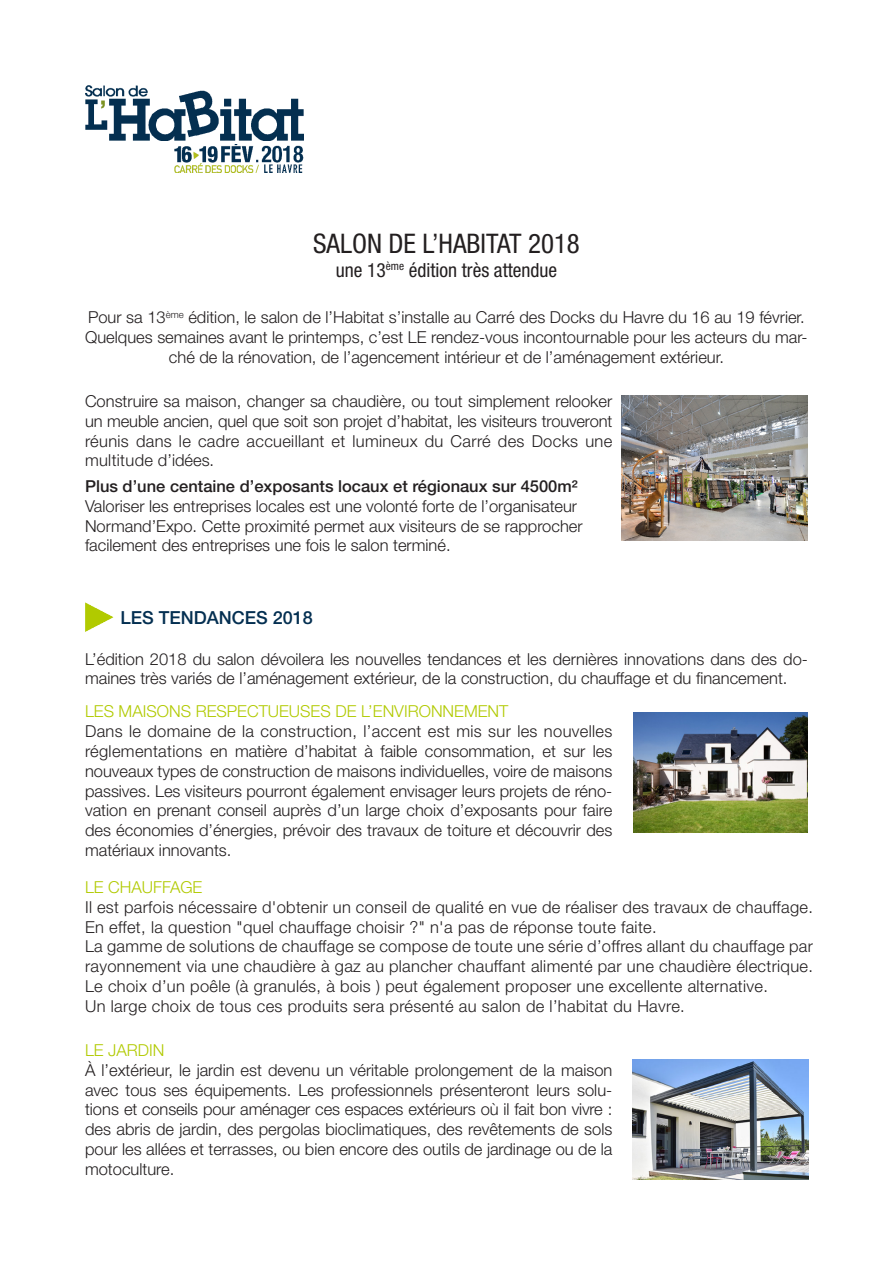
<style>
.page{position:relative;width:893px;height:1263px;background:#fff}
.page>*{position:absolute;margin:0;border:0;box-sizing:border-box;transform-origin:0 0}
.t1{font:condensed 27px "Helvetica Neue LT Std";color:#231f20}
.t2{font:condensed 19.5px "Helvetica Neue LT Std";color:#231f20}
.t3{font:500 18px "Helvetica Neue LT Std";color:#042f51}
.t4{font:300 16.5px/19.8px "Helvetica Neue LT Std";color:#231f20;text-align:justify}
.t5{font:300 16.5px/19.8px "Helvetica Neue LT Std";letter-spacing:.02em;color:#231f20}
.t6{font:300 16.5px "Helvetica Neue LT Std";color:#b1ca00}
.t7{font:500 16.5px "Helvetica Neue LT Std";color:#231f20}
</style>
<div class="page">
<img style="left:85px;top:85px;width:219px;height:56px">
<img style="left:174px;top:145px;width:130px;height:27px">
<img style="left:85px;top:602px;width:28px;height:29px">
<img style="left:621px;top:395px;width:187px;height:145px">
<img style="left:633px;top:712px;width:175px;height:120px">
<img style="left:632px;top:1059px;width:177px;height:120px">
<h1 class="t1" style="left:313px;top:228px;width:268px">SALON DE L’HABITAT 2018</h1>
<p class="t2" style="left:336px;top:258px;width:223px">une 13<sup>ème</sup> édition très attendue</p>
<p class="t4" style="left:85px;top:307px;width:724px;text-align:center">Pour sa 13<sup>ème</sup> édition, le salon de l’Habitat s’installe au Carré des Docks du Havre du 16 au 19 février.<br>Quelques semaines avant le printemps, c’est LE rendez-vous incontournable pour les acteurs du mar&shy;ché de la rénovation, de l’agencement intérieur et de l’aménagement extérieur.</p>
<p class="t4" style="left:85px;top:391px;width:529px">Construire sa maison, changer sa chaudière, ou tout simplement relooker un meuble ancien, quel que soit son projet d’habitat, les visiteurs trouveront réunis dans le cadre accueillant et lumineux du Carré des Docks une multitude d’idées.</p>
<p class="t7" style="left:85px;top:476px;width:494px">Plus d’une centaine d’exposants locaux et régionaux sur 4500m²</p>
<p class="t4" style="left:85px;top:496px;width:499px;text-align:left">Valoriser les entreprises locales est une volonté forte de l’organisateur<br>Normand’Expo. Cette proximité permet aux visiteurs de se rapprocher facilement des entreprises une fois le salon terminé.</p>
<p class="t3" style="left:120px;top:607px;width:194px">Les tendances 2018</p>
<p class="t4" style="left:85px;top:648px;width:724px">L’édition 2018 du salon dévoilera les nouvelles tendances et les dernières innovations dans des do&shy;maines très variés de l’aménagement extérieur, de la construction, du chauffage et du financement.</p>
<p class="t6" style="left:85px;top:701px;width:153px">Les maisons respec</p>
<p class="t6" style="left:259px;top:701px;width:126px">tueuses de l’env</p>
<p class="t6" style="left:404px;top:701px;width:39px">ironne</p>
<p class="t6" style="left:464px;top:701px;width:46px">ment</p>
<p class="t4" style="left:85px;top:721px;width:529px">Dans le domaine de la construction, l’accent est mis sur les nouvelles réglementations en matière d’habitat à faible consommation, et sur les nouveaux types de construction de maisons individuelles, voire de maisons passives. Les visiteurs pourront également envisager leurs projets de réno&shy;vation en prenant conseil auprès d’un large choix d’exposants pour faire des économies d’énergies, prévoir des travaux de toiture et découvrir des matériaux innovants.</p>
<p class="t6" style="left:85px;top:877px;width:117px">Le chauffage</p>
<p class="t5" style="left:85px;top:897px;width:729px">Il est parfois nécessaire d'obtenir un conseil de qualité en vue de réaliser des travaux de chauffage.<br>En effet, la question "quel chauffage choisir ?" n'a pas de réponse toute faite.<br>La gamme de solutions de chauffage se compose de toute une série d’offres allant du chauffage par rayonnement via une chaudière à gaz au plancher chauffant alimenté par une chaudière électrique.<br>Le choix d’un poêle (à granulés, à bois ) peut également proposer une excellente alternative.<br>Un large choix de tous ces produits sera présenté au salon de l’habitat du Havre.</p>
<p class="t6" style="left:85px;top:1040px;width:78px">Le jardin</p>
<p class="t4" style="left:85px;top:1060px;width:529px">À l’extérieur, le jardin est devenu un véritable prolongement de la maison avec tous ses équipements. Les professionnels présenteront leurs solu&shy;tions et conseils pour aménager ces espaces extérieurs où il fait bon vivre : des abris de jardin, des pergolas bioclimatiques, des revêtements de sols pour les allées et terrasses, ou bien encore des outils de jardinage ou de la motoculture.</p>
</div>
